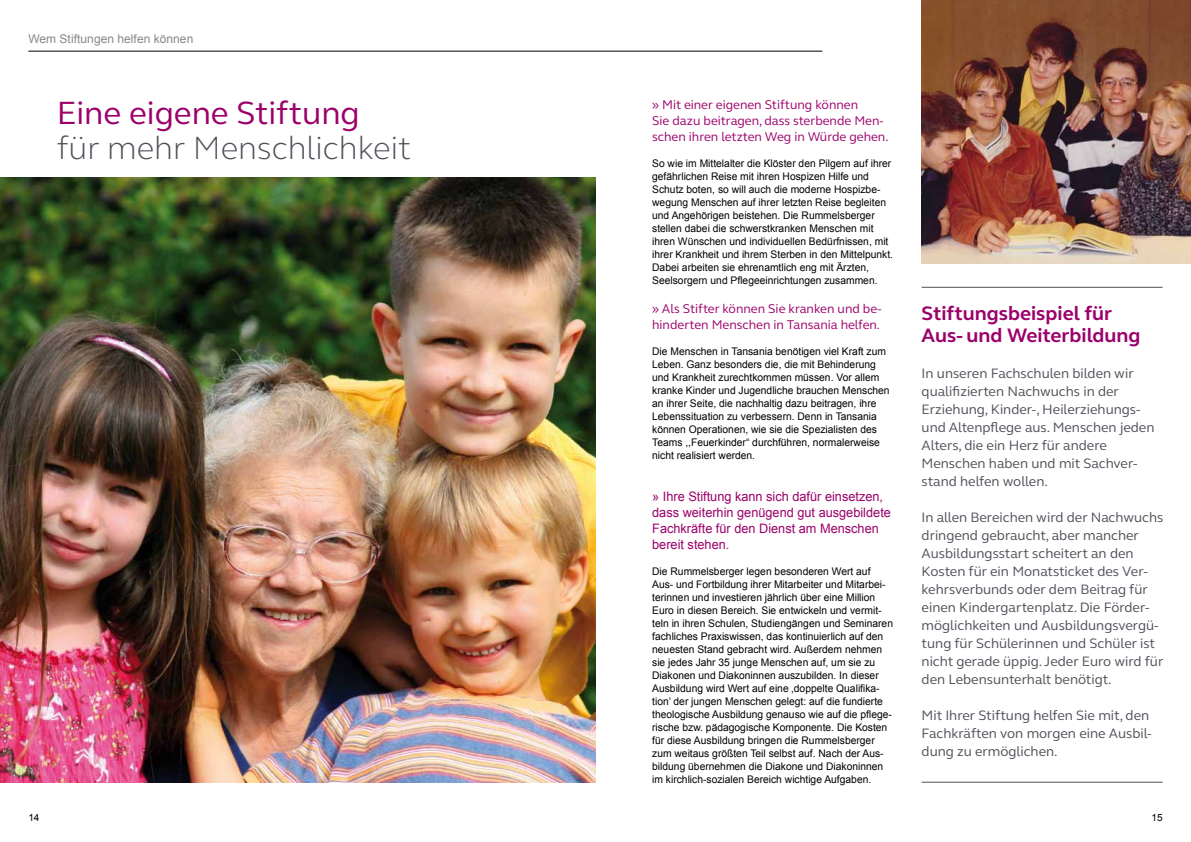
<style>
.page{position:relative;width:1191px;height:842px;background:#fff}
.page>*{position:absolute;margin:0;border:0;box-sizing:border-box;transform-origin:0 0}
.t1{font:300 33px "FS Elliot";color:#4f5159}
.t2{font:33px "FS Elliot";color:#9c006b}
.t3{font:700 20px/22px "FS Elliot";color:#9c006b}
.t4{font:14px/18px "FS Elliot";color:#4f5159}
.t5{font:13px/16px "FS Elliot";color:#9c006b}
.t6{font:13px/16px "Arial";color:#9c006b}
.t7{font:12px "Arial";letter-spacing:.005em;color:#87888a}
.t8{font:10.5px/13px "Arial";color:#000}
.t9{font:10px "Arial";color:#000}
</style>
<div class="page">
<img style="left:0;top:178px;width:595px;height:604px">
<img style="left:921px;top:0;width:270px;height:264px">
<hr style="left:28px;top:51px;width:794px;height:1px;background:#000">
<hr style="left:921px;top:287px;width:241px;height:1px;background:#4f5159">
<hr style="left:921px;top:782px;width:241px;height:1px;background:#4f5159">
<p class="t7" style="left:28px;top:31px;width:166px">Wem Stiftungen helfen können</p>
<h1 class="t2" style="left:57px;top:91px;width:305px">Eine eigene Stiftung</h1>
<h1 class="t1" style="left:57px;top:126px;width:356px">für mehr Menschlichkeit</h1>
<p class="t5" style="left:652px;top:96px;width:238px">» Mit einer eigenen Stiftung können<br>Sie dazu beitragen, dass sterbende Men&shy;schen ihren letzten Weg in Würde gehen.</p>
<p class="t8" style="left:652px;top:157px;width:242px">So wie im Mittelalter die Klöster den Pilgern auf ihrer gefährlichen Reise mit ihren Hospizen Hilfe und Schutz boten, so will auch die moderne Hospizbe&shy;wegung Menschen auf ihrer letzten Reise begleiten und Angehörigen beistehen. Die Rummelsberger stellen dabei die schwerstkranken Menschen mit ihren Wünschen und individuellen Bedürfnissen, mit ihrer Krankheit und ihrem Sterben in den Mittelpunkt.<br>Dabei arbeiten sie ehrenamtlich eng mit Ärzten, Seelsorgern und Pflegeeinrichtungen zusammen.</p>
<p class="t5" style="left:652px;top:300px;width:231px">» Als Stifter können Sie kranken und be&shy;hinderten Menschen in Tansania helfen.</p>
<p class="t8" style="left:652px;top:345px;width:239px">Die Menschen in Tansania benötigen viel Kraft zum Leben. Ganz besonders die, die mit Behinderung und Krankheit zurechtkommen müssen. Vor allem kranke Kinder und Jugendliche brauchen Menschen an ihrer Seite, die nachhaltig dazu beitragen, ihre Lebenssituation zu verbessern. Denn in Tansania können Operationen, wie sie die Spezialisten des Teams ,,Feuerkinder“ durchführen, normalerweise nicht realisiert werden.</p>
<p class="t6" style="left:652px;top:489px;width:240px">» Ihre Stiftung kann sich dafür einsetzen, dass weiterhin genügend gut ausgebildete Fachkräfte für den Dienst am Menschen bereit stehen.</p>
<p class="t8" style="left:652px;top:565px;width:242px">Die Rummelsberger legen besonderen Wert auf Aus- und Fortbildung ihrer Mitarbeiter und Mitarbei&shy;terinnen und investieren jährlich über eine Million Euro in diesen Bereich. Sie entwickeln und vermit&shy;teln in ihren Schulen, Studiengängen und Seminaren fachliches Praxiswissen, das kontinuierlich auf den neuesten Stand gebracht wird. Außerdem nehmen sie jedes Jahr 35 junge Menschen auf, um sie zu Diakonen und Diakoninnen auszubilden. In dieser Ausbildung wird Wert auf eine ‚doppelte Qualifika&shy;tion’ der jungen Menschen gelegt: auf die fundierte theologische Ausbildung genauso wie auf die pflege&shy;rische bzw. pädagogische Komponente. Die Kosten für diese Ausbildung bringen die Rummelsberger zum weitaus größten Teil selbst auf. Nach der Aus&shy;bildung übernehmen die Diakone und Diakoninnen im kirchlich-sozialen Bereich wichtige Aufgaben.</p>
<h2 class="t3" style="left:921px;top:301px;width:220px">Stiftungsbeispiel für<br>Aus- und Weiterbildung</h2>
<h3 class="t4" style="left:921px;top:363px;width:234px">In unseren Fachschulen bilden wir qualifizierten Nachwuchs in der<br>Erziehung, Kinder-, Heilerziehungs&shy;und Altenpflege aus. Menschen jeden<br>Alters, die ein Herz für andere<br>Menschen haben und mit Sachver&shy;stand helfen wollen.</h3>
<p class="t4" style="left:921px;top:507px;width:243px">In allen Bereichen wird der Nachwuchs dringend gebraucht, aber mancher Ausbildungsstart scheitert an den Kosten für ein Monatsticket des Ver&shy;kehrsverbunds oder dem Beitrag für einen Kindergartenplatz. Die Förder&shy;möglichkeiten und Ausbildungsvergü&shy;tung für Schülerinnen und Schüler ist nicht gerade üppig. Jeder Euro wird für den Lebensunterhalt benötigt.</p>
<h3 class="t4" style="left:921px;top:705px;width:231px">Mit Ihrer Stiftung helfen Sie mit, den<br>Fachkräften von morgen eine Ausbil&shy;dung zu ermöglichen.</h3>
<p class="t9" style="left:28px;top:811px;width:13px">14</p>
<p class="t9" style="left:1151px;top:811px;width:13px">15</p>
</div>
